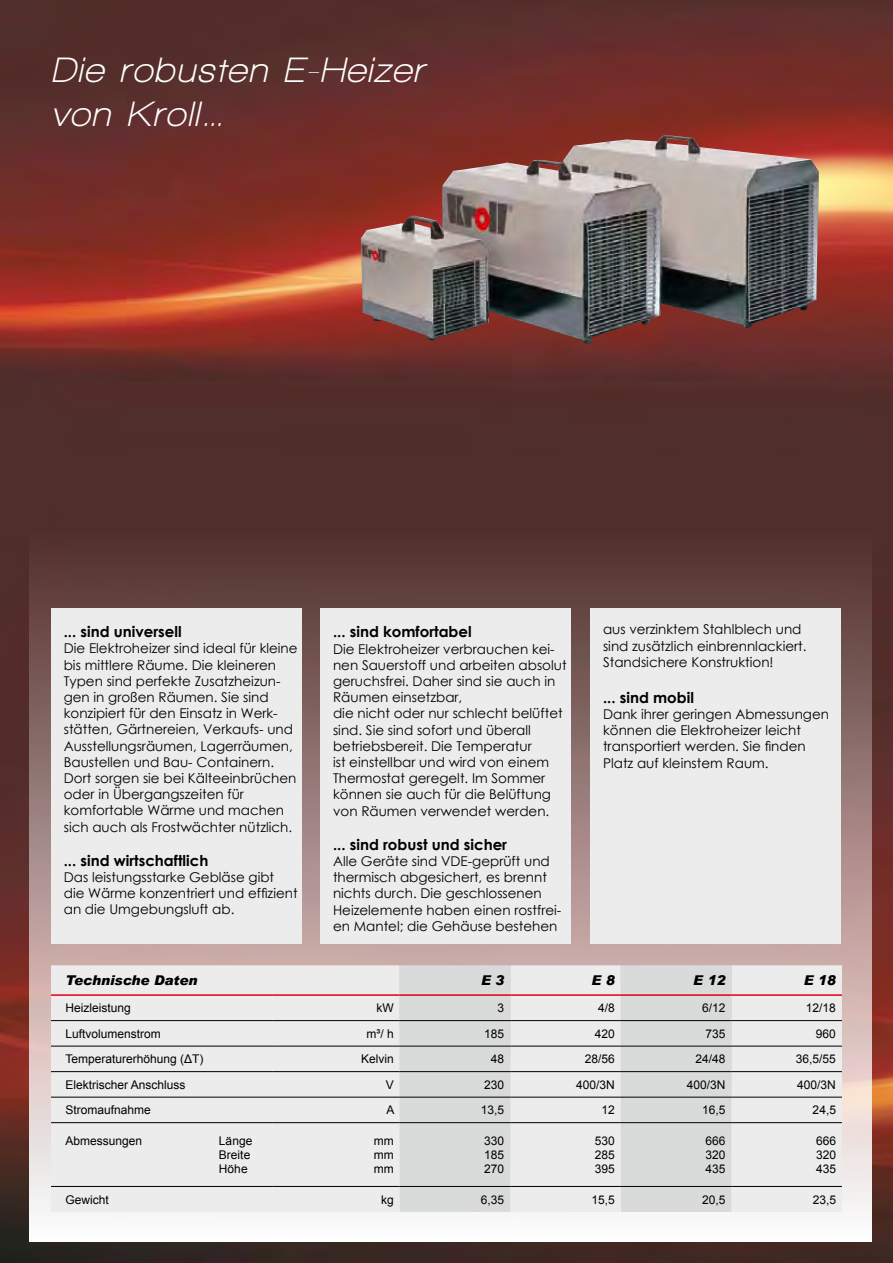
<style>
.page{position:relative;width:893px;height:1263px;background:#fff}
.page>*{position:absolute;margin:0;border:0;box-sizing:border-box;transform-origin:0 0}
.t1{font:italic 700 36px/43.2px "Walkway";letter-spacing:.05em;color:#fff}
.t2{font:700 15px "Century Gothic";color:#000}
.t3{font:13.5px/16.2px "Century Gothic";color:#000}
.t4{font:italic 900 13.5px "Arial";color:#000}
.t5{font:12px/14.4px "Arial";color:#000;text-align:justify}
</style>
<div class="page">
<img style="left:0;top:0;width:893px;height:1263px">
<div style="left:30px;top:531px;width:842px;height:711px;background:linear-gradient(to bottom,#542e2b,#fffffe)"></div>
<img style="left:361px;top:135px;width:458px;height:209px">
<div style="left:51px;top:608px;width:251px;height:336px;background:#ececec"></div>
<div style="left:320px;top:608px;width:251px;height:336px;background:#ececec"></div>
<div style="left:590px;top:608px;width:251px;height:336px;background:#ececec"></div>
<div style="left:51px;top:965px;width:791px;height:247px;background:#ececec"></div>
<svg style="left:400px;top:965px;width:331px;height:247px;background:#dedede"></svg>
<hr style="left:51px;top:1020px;width:221px;height:1px;background:#000">
<hr style="left:272px;top:1020px;width:128px;height:1px;background:#000">
<hr style="left:400px;top:1020px;width:110px;height:1px;background:#000">
<hr style="left:510px;top:1020px;width:111px;height:1px;background:#000">
<hr style="left:621px;top:1020px;width:110px;height:1px;background:#000">
<hr style="left:731px;top:1020px;width:111px;height:1px;background:#000">
<hr style="left:51px;top:1046px;width:221px;height:1px;background:#000">
<hr style="left:272px;top:1046px;width:128px;height:1px;background:#000">
<hr style="left:400px;top:1046px;width:110px;height:1px;background:#000">
<hr style="left:510px;top:1046px;width:111px;height:1px;background:#000">
<hr style="left:621px;top:1046px;width:110px;height:1px;background:#000">
<hr style="left:731px;top:1046px;width:111px;height:1px;background:#000">
<hr style="left:51px;top:1071px;width:221px;height:1px;background:#000">
<hr style="left:272px;top:1071px;width:128px;height:1px;background:#000">
<hr style="left:400px;top:1071px;width:110px;height:1px;background:#000">
<hr style="left:510px;top:1071px;width:111px;height:1px;background:#000">
<hr style="left:621px;top:1071px;width:110px;height:1px;background:#000">
<hr style="left:731px;top:1071px;width:111px;height:1px;background:#000">
<hr style="left:51px;top:1097px;width:221px;height:1px;background:#000">
<hr style="left:272px;top:1097px;width:128px;height:1px;background:#000">
<hr style="left:400px;top:1097px;width:110px;height:1px;background:#000">
<hr style="left:510px;top:1097px;width:111px;height:1px;background:#000">
<hr style="left:621px;top:1097px;width:110px;height:1px;background:#000">
<hr style="left:731px;top:1097px;width:111px;height:1px;background:#000">
<hr style="left:51px;top:1122px;width:221px;height:1px;background:#000">
<hr style="left:272px;top:1122px;width:128px;height:1px;background:#000">
<hr style="left:400px;top:1122px;width:110px;height:1px;background:#000">
<hr style="left:510px;top:1122px;width:111px;height:1px;background:#000">
<hr style="left:621px;top:1122px;width:110px;height:1px;background:#000">
<hr style="left:731px;top:1122px;width:111px;height:1px;background:#000">
<hr style="left:51px;top:1186px;width:221px;height:1px;background:#000">
<hr style="left:272px;top:1186px;width:128px;height:1px;background:#000">
<hr style="left:400px;top:1186px;width:110px;height:1px;background:#000">
<hr style="left:510px;top:1186px;width:111px;height:1px;background:#000">
<hr style="left:621px;top:1186px;width:110px;height:1px;background:#000">
<hr style="left:731px;top:1186px;width:111px;height:1px;background:#000">
<hr style="left:51px;top:994px;width:221px;height:2px;background:#e3000f">
<hr style="left:272px;top:994px;width:128px;height:2px;background:#e3000f">
<hr style="left:400px;top:994px;width:110px;height:2px;background:#e3000f">
<hr style="left:510px;top:994px;width:111px;height:2px;background:#e3000f">
<hr style="left:621px;top:994px;width:110px;height:2px;background:#e3000f">
<hr style="left:731px;top:994px;width:111px;height:2px;background:#e3000f">
<h1 class="t1" style="left:51px;top:48px;width:375px">Die robusten E-Heizer von Kroll…</h1>
<p class="t2" style="left:64px;top:620px;width:119px">... sind universell</p>
<p class="t3" style="left:64px;top:640px;width:235px">Die Elektroheizer sind ideal für kleine bis mittlere Räume. Die kleineren Typen sind perfekte Zusatzheizun&shy;gen in großen Räumen. Sie sind konzipiert für den Einsatz in Werk&shy;stätten, Gärtnereien, Verkaufs- und Ausstellungsräumen, Lagerräumen, Baustellen und Bau- Containern.<br>Dort sorgen sie bei Kälteeinbrüchen oder in Übergangszeiten für komfortable Wärme und machen sich auch als Frostwächter nützlich.</p>
<p class="t2" style="left:64px;top:849px;width:146px">... sind wirtschaftlich</p>
<p class="t3" style="left:64px;top:869px;width:235px">Das leistungsstarke Gebläse gibt die Wärme konzentriert und effizient an die Umgebungsluft ab.</p>
<p class="t2" style="left:333px;top:620px;width:140px">... sind komfortabel</p>
<p class="t3" style="left:333px;top:640px;width:235px">Die Elektroheizer verbrauchen kei&shy;nen Sauerstoff und arbeiten absolut geruchsfrei. Daher sind sie auch in<br>Räumen einsetzbar,<br>die nicht oder nur schlecht belüftet sind. Sie sind sofort und überall betriebsbereit. Die Temperatur<br>ist einstellbar und wird von einem<br>Thermostat geregelt. Im Sommer können sie auch für die Belüftung von Räumen verwendet werden.</p>
<p class="t2" style="left:333px;top:833px;width:176px">... sind robust und sicher</p>
<p class="t3" style="left:333px;top:853px;width:230px">Alle Geräte sind VDE-geprüft und thermisch abgesichert, es brennt nichts durch. Die geschlossenen Heizelemente haben einen rostfrei&shy;en Mantel; die Gehäuse bestehen</p>
<p class="t3" style="left:603px;top:621px;width:205px">aus verzinktem Stahlblech und sind zusätzlich einbrennlackiert.<br>Standsichere Konstruktion!</p>
<p class="t2" style="left:603px;top:686px;width:92px">... sind mobil</p>
<p class="t3" style="left:603px;top:706px;width:227px">Dank ihrer geringen Abmessungen können die Elektroheizer leicht transportiert werden. Sie finden<br>Platz auf kleinstem Raum.</p>
<p class="t4" style="left:66px;top:972px;width:133px">Technische Daten</p>
<p class="t4" style="left:481px;top:972px;width:25px">E 3</p>
<p class="t4" style="left:592px;top:972px;width:25px">E 8</p>
<p class="t4" style="left:693px;top:972px;width:34px">E 12</p>
<p class="t4" style="left:804px;top:972px;width:34px">E 18</p>
<p class="t5" style="left:66px;top:1001px;width:67px">Heizleistung</p>
<p class="t5" style="left:376px;top:1001px;width:19px">kW</p>
<p class="t5" style="left:498px;top:1001px;width:8px">3</p>
<p class="t5" style="left:598px;top:1001px;width:18px">4/8</p>
<p class="t5" style="left:702px;top:1001px;width:25px">6/12</p>
<p class="t5" style="left:806px;top:1001px;width:32px">12/18</p>
<p class="t5" style="left:66px;top:1026px;width:97px">Luftvolumenstrom</p>
<p class="t5" style="left:366px;top:1026px;width:29px">m³/ h</p>
<p class="t5" style="left:484px;top:1026px;width:22px">185</p>
<p class="t5" style="left:595px;top:1026px;width:22px">420</p>
<p class="t5" style="left:705px;top:1026px;width:22px">735</p>
<p class="t5" style="left:816px;top:1026px;width:22px">960</p>
<p class="t5" style="left:66px;top:1052px;width:140px">Temperaturerhöhung (ΔT)</p>
<p class="t5" style="left:361px;top:1052px;width:34px">Kelvin</p>
<p class="t5" style="left:491px;top:1052px;width:15px">48</p>
<p class="t5" style="left:585px;top:1052px;width:32px">28/56</p>
<p class="t5" style="left:695px;top:1052px;width:32px">24/48</p>
<p class="t5" style="left:796px;top:1052px;width:42px">36,5/55</p>
<p class="t5" style="left:66px;top:1077px;width:122px">Elektrischer Anschluss</p>
<p class="t5" style="left:386px;top:1077px;width:10px">V</p>
<p class="t5" style="left:484px;top:1077px;width:22px">230</p>
<p class="t5" style="left:576px;top:1077px;width:40px">400/3N</p>
<p class="t5" style="left:687px;top:1077px;width:40px">400/3N</p>
<p class="t5" style="left:797px;top:1077px;width:40px">400/3N</p>
<p class="t5" style="left:66px;top:1103px;width:87px">Stromaufnahme</p>
<p class="t5" style="left:386px;top:1103px;width:10px">A</p>
<p class="t5" style="left:481px;top:1103px;width:25px">13,5</p>
<p class="t5" style="left:601px;top:1103px;width:15px">12</p>
<p class="t5" style="left:702px;top:1103px;width:25px">16,5</p>
<p class="t5" style="left:813px;top:1103px;width:25px">24,5</p>
<p class="t5" style="left:66px;top:1133px;width:78px">Abmessungen</p>
<p class="t5" style="left:219px;top:1133px;width:35px;text-align:left">Länge<br>Breite<br>Höhe</p>
<p class="t5" style="left:374px;top:1133px;width:21px">mm mm mm</p>
<p class="t5" style="left:484px;top:1133px;width:22px">330<br>185<br>270</p>
<p class="t5" style="left:595px;top:1133px;width:22px">530<br>285<br>395</p>
<p class="t5" style="left:705px;top:1133px;width:22px">666<br>320<br>435</p>
<p class="t5" style="left:816px;top:1133px;width:22px">666<br>320<br>435</p>
<p class="t5" style="left:66px;top:1192px;width:45px">Gewicht</p>
<p class="t5" style="left:381px;top:1192px;width:14px">kg</p>
<p class="t5" style="left:481px;top:1192px;width:25px">6,35</p>
<p class="t5" style="left:591px;top:1192px;width:25px">15,5</p>
<p class="t5" style="left:702px;top:1192px;width:25px">20,5</p>
<p class="t5" style="left:813px;top:1192px;width:25px">23,5</p>
</div>
